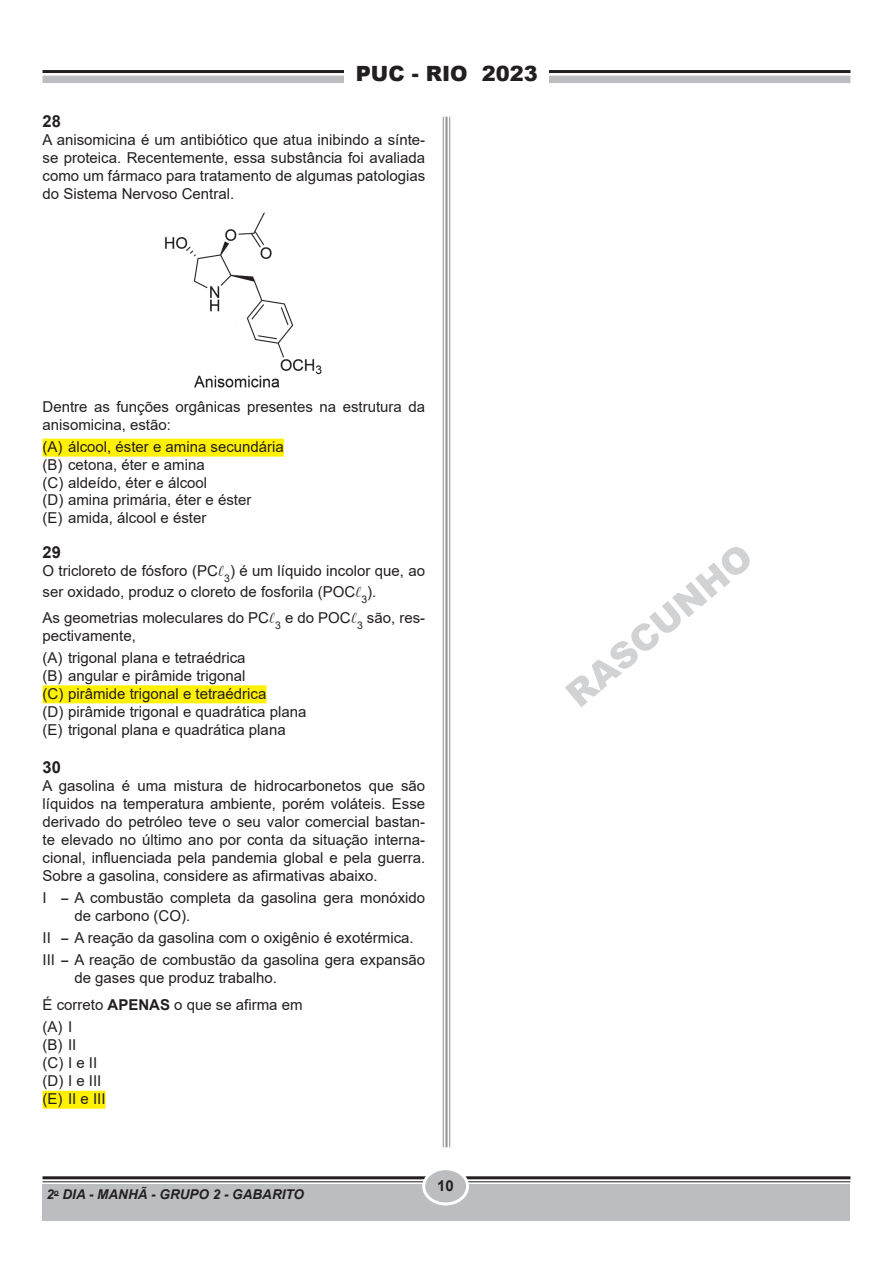
<style>
.page{position:relative;width:893px;height:1263px;background:#fff}
.page>*{position:absolute;margin:0;border:0;box-sizing:border-box;transform-origin:0 0}
.RASCUNHO_GRANDE{font:900 36px "Arial";color:#d1d2d4}
.t1{font:900 21px "Arial";color:#231f20}
.NÚMERO{font:700 16.5px "Arial";color:#231f20}
.TEXTO{font:15px/18px "Arial";color:#231f20;text-align:justify}
.OPÇÕES{font:15px "Arial";color:#231f20}
.P_Q_R_S{font:15px/18px "Arial";color:#231f20}
.PERGUNTA{font:15px/17.7px "Arial";color:#231f20}
.OPÇÃO_A{font:15px "Arial";color:#231f20}
.t2{font:700 15px "Arial";color:#231f20}
.t3{font:italic 700 13.5px "Arial";color:#231f20}
.s1{font-family:"Euclid Extra"}
.s2{font-weight:700}
</style>
<div class="page">
<hr style="left:43px;top:1176px;width:807px;height:3px;background:#231f20">
<hr style="left:43px;top:1181px;width:807px;height:1px;background:#231f20">
<div style="left:43px;top:1184px;width:807px;height:36px;background:#bcbdc0"></div>
<hr style="left:449px;top:117px;width:1px;height:1030px;background:#939598">
<hr style="left:445px;top:117px;width:3px;height:1030px;background:#939598">
<hr style="left:443px;top:117px;width:1px;height:1030px;background:#939598">
<div style="left:424px;top:1169px;width:43px;height:35px;background:#bcbdc0;border-radius:50%"></div>
<div style="left:422px;top:1167px;width:47px;height:38px;border:3px solid #fff;border-radius:50%"></div>
<hr style="left:43px;top:70px;width:807px;height:3px;background:#231f20">
<div style="left:43px;top:76px;width:807px;height:7px;background:#bcbdc0"></div>
<div style="left:344px;top:43px;width:205px;height:60px;background:#fff"></div>
<div style="left:43px;top:439px;width:241px;height:18px;background:#fff101"></div>
<div style="left:43px;top:685px;width:223px;height:18px;background:#fff101"></div>
<div style="left:43px;top:1091px;width:63px;height:18px;background:#fff101"></div>
<img style="left:165px;top:212px;width:157px;height:176px">
<h2 class="t1" style="left:356px;top:59px;width:183px">PUC - RIO 2023</h2>
<p class="NÚMERO" style="left:43px;top:110px;width:20px">28</p>
<p class="TEXTO" style="left:43px;top:131px;width:384px">A anisomicina é um antibiótico que atua inibindo a sínte&shy;se proteica. Recentemente, essa substância foi avaliada como um fármaco para tratamento de algumas patologias do Sistema Nervoso Central.</p>
<p class="PERGUNTA" style="left:43px;top:398px;width:384px">Dentre as funções orgânicas presentes na estrutura da anisomicina, estão:</p>
<p class="OPÇÃO_A" style="left:43px;top:436px;width:243px">(A) álcool, éster e amina secundária</p>
<p class="OPÇÕES" style="left:43px;top:454px;width:164px">(B) cetona, éter e amina</p>
<p class="OPÇÕES" style="left:43px;top:472px;width:166px">(C) aldeído, éter e álcool</p>
<p class="OPÇÕES" style="left:43px;top:490px;width:210px">(D) amina primária, éter e éster</p>
<p class="OPÇÕES" style="left:43px;top:507px;width:165px">(E) amida, álcool e éster</p>
<p class="NÚMERO" style="left:43px;top:541px;width:20px">29</p>
<p class="TEXTO" style="left:43px;top:560px;width:384px;line-height:21px">O tricloreto de fósforo (PC<span class="s1">l</span><sub>3</sub>) é um líquido incolor que, ao ser oxidado, produz o cloreto de fosforila (POC<span class="s1">l</span><sub>3</sub>).</p>
<p class="PERGUNTA" style="left:43px;top:608px;width:384px">As geometrias moleculares do PC<span class="s1">l</span><sub>3</sub> e do POC<span class="s1">l</span><sub>3</sub> são, res&shy;pectivamente,</p>
<p class="OPÇÃO_A" style="left:43px;top:647px;width:205px">(A) trigonal plana e tetraédrica</p>
<p class="OPÇÕES" style="left:43px;top:665px;width:205px">(B) angular e pirâmide trigonal</p>
<p class="OPÇÕES" style="left:43px;top:683px;width:225px">(C) pirâmide trigonal e tetraédrica</p>
<p class="OPÇÕES" style="left:43px;top:701px;width:265px">(D) pirâmide trigonal e quadrática plana</p>
<p class="OPÇÕES" style="left:43px;top:719px;width:245px">(E) trigonal plana e quadrática plana</p>
<p class="NÚMERO" style="left:43px;top:755px;width:20px">30</p>
<p class="TEXTO" style="left:43px;top:776px;width:384px">A gasolina é uma mistura de hidrocarbonetos que são líquidos na temperatura ambiente, porém voláteis. Esse derivado do petróleo teve o seu valor comercial bastan&shy;te elevado no último ano por conta da situação interna&shy;cional, influenciada pela pandemia global e pela guerra.<br>Sobre a gasolina, considere as afirmativas abaixo.</p>
<p class="P_Q_R_S" style="left:74px;top:888px;width:352px;text-indent:-32px">I - A combustão completa da gasolina gera monóxido de carbono (CO).</p>
<p class="P_Q_R_S" style="left:43px;top:929px;width:373px">II - A reação da gasolina com o oxigênio é exotérmica.</p>
<p class="P_Q_R_S" style="left:74px;top:951px;width:352px;text-indent:-32px">III - A reação de combustão da gasolina gera expansão de gases que produz trabalho.</p>
<p class="PERGUNTA" style="left:43px;top:996px;width:262px">É correto <span class="s2">APENAS</span> o que se afirma em</p>
<p class="OPÇÃO_A" style="left:43px;top:1016px;width:31px">(A) I</p>
<p class="OPÇÕES" style="left:43px;top:1034px;width:35px">(B) II</p>
<p class="OPÇÕES" style="left:43px;top:1052px;width:56px">(C) I e II</p>
<p class="OPÇÕES" style="left:43px;top:1070px;width:60px">(D) I e III</p>
<p class="OPÇÕES" style="left:43px;top:1088px;width:65px">(E) II e III</p>
<p class="t3" style="left:46px;top:1185px;width:259px">2<sup>o</sup> DIA - MANHÃ - GRUPO 2 - GABARITO</p>
<p class="t2" style="left:437px;top:1175px;width:18px">10</p>
<p class="RASCUNHO_GRANDE" style="left:554px;top:679px;width:231px;rotate:-40deg">RASCUNHO</p>
</div>
